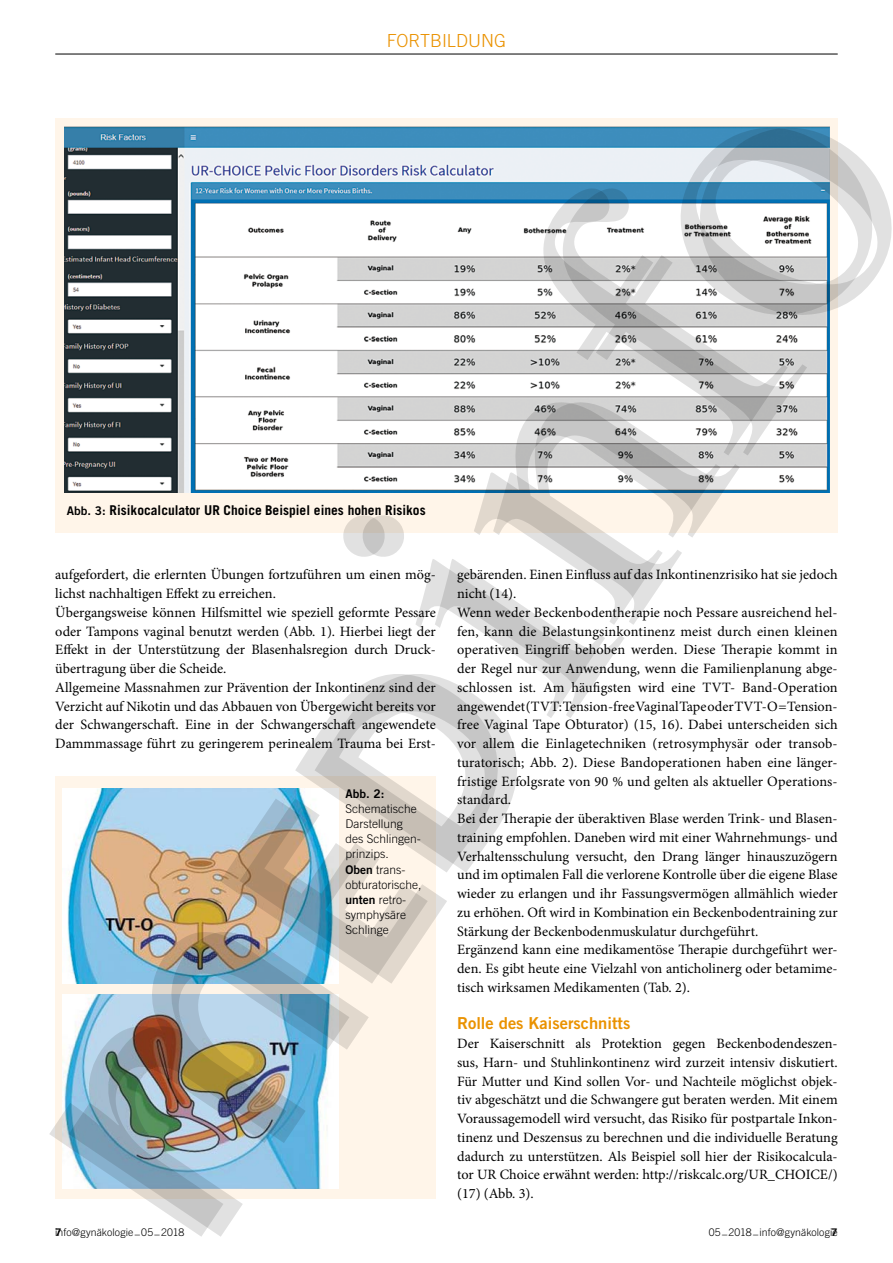
<style>
.page{position:relative;width:893px;height:1263px;background:#fff}
.page>*{position:absolute;margin:0;border:0;box-sizing:border-box;transform-origin:0 0}
.t1{font:300 18px "Trade Gothic LT";color:#ea9200}
.t2{font:16.5px "Trade Gothic LT Bold Two";color:#ea9200}
.t3{font:14.25px/18.8px "Minion Pro";color:#000}
.t4{font:700 13.5px "Trade Gothic LT";color:#000}
.t5{font:300 12px/15px "Trade Gothic LT";color:#000}
.t6{font:12px "Trade Gothic LT Bold Two";color:#000}
.t7{font:300 10.5px "Trade Gothic LT";color:#000}
.t8{font:10.5px "Trade Gothic LT Bold Two";color:#000}
.s1{font-family:"Trade Gothic LT Bold Two";font-weight:400;font-size:12px}
.s2{font-family:"Trade Gothic LT Bold Two";font-weight:400}
</style>
<div class="page">
<div style="left:55px;top:118px;width:783px;height:414px;background:#fff5e9"></div>
<img style="left:65px;top:126px;width:277px;height:366px">
<svg style="left:277px;top:250px;width:612px;height:553px"></svg>
<svg style="left:342px;top:126px;width:534px;height:592px"></svg>
<img style="left:49px;top:658px;width:461px;height:579px">
<hr style="left:55px;top:54px;width:783px;height:1px;background:#000">
<p class="t1" style="left:387px;top:30px;width:121px">Fortbildung</p>
<p class="t4" style="left:67px;top:502px;width:360px"><span class="s1">Abb. 3:</span> Risikocalculator UR Choice Beispiel eines hohen Risikos</p>
<p class="t3" style="left:55px;top:565px;width:382px">aufgefordert, die erlernten Übungen fortzuführen um einen mög&shy;lichst nachhaltigen Effekt zu erreichen.<br>Übergangsweise können Hilfsmittel wie speziell geformte Pessare oder Tampons vaginal benutzt werden (Abb. 1). Hierbei liegt der Effekt in der Unterstützung der Blasenhalsregion durch Druck&shy;übertragung über die Scheide.<br>Allgemeine Massnahmen zur Prävention der Inkontinenz sind der Verzicht auf Nikotin und das Abbauen von Übergewicht bereits vor der Schwangerschaft. Eine in der Schwangerschaft angewendete Dammmassage führt zu geringerem perinealem Trauma bei Erst-</p>
<p class="t3" style="left:457px;top:565px;width:382px">gebärenden. Einen Einfluss auf das Inkontinenzrisiko hat sie jedoch nicht (14).<br>Wenn weder Beckenbodentherapie noch Pessare ausreichend hel&shy;fen, kann die Belastungsinkontinenz meist durch einen kleinen operativen Eingriff behoben werden. Diese Therapie kommt in der Regel nur zur Anwendung, wenn die Familienplanung abge&shy;schlossen ist. Am häufigsten wird eine TVT- Band-Operation angewendet (TVT: Tension-free Vaginal Tape oder TVT-O = Tension&shy;free Vaginal Tape Obturator) (15, 16). Dabei unterscheiden sich vor allem die Einlagetechniken (retrosymphysär oder transob&shy;turatorisch; Abb. 2). Diese Bandoperationen haben eine länger&shy;fristige Erfolgsrate von 90 % und gelten als aktueller Operations&shy;standard.<br>Bei der Therapie der überaktiven Blase werden Trink- und Blasen&shy;training empfohlen. Daneben wird mit einer Wahrnehmungs- und Verhaltensschulung versucht, den Drang länger hinauszuzögern und im optimalen Fall die verlorene Kontrolle über die eigene Blase wieder zu erlangen und ihr Fassungsvermögen allmählich wieder zu erhöhen. Oft wird in Kombination ein Beckenbodentraining zur Stärkung der Beckenbodenmuskulatur durchgeführt.<br>Ergänzend kann eine medikamentöse Therapie durchgeführt wer&shy;den. Es gibt heute eine Vielzahl von anticholinerg oder betamime&shy;tisch wirksamen Medikamenten (Tab. 2).</p>
<p class="t2" style="left:457px;top:1013px;width:175px">Rolle des Kaiserschnitts</p>
<p class="t3" style="left:457px;top:1034px;width:382px;text-align:justify">Der Kaiserschnitt als Protektion gegen Beckenbodendeszen&shy;sus, Harn- und Stuhlinkontinenz wird zurzeit intensiv diskutiert.<br>Für Mutter und Kind sollen Vor- und Nachteile möglichst objek&shy;tiv abgeschätzt und die Schwangere gut beraten werden. Mit einem Voraussagemodell wird versucht, das Risiko für postpartale Inkon&shy;tinenz und Deszensus zu berechnen und die individuelle Beratung dadurch zu unterstützen. Als Beispiel soll hier der Risikocalcula&shy;tor UR Choice erwähnt werden: http://riskcalc.org/UR_CHOICE/) (17) (Abb. 3).</p>
<p class="t6" style="left:345px;top:787px;width:40px">Abb. 2:</p>
<p class="t5" style="left:345px;top:801px;width:78px">Schematische<br>Darstellung des Schlingen&shy;prinzips.<br><span class="s2">Oben</span> trans&shy;obturatorische, <span class="s2">unten</span> retro&shy;symphysäre<br>Schlinge</p>
<p class="t8" style="left:55px;top:1225px;width:8px">7</p>
<p class="t7" style="left:709px;top:1226px;width:130px">05_2018_info@gynäkologie<span class="s2">7</span></p>
<p class="t7" style="left:55px;top:1226px;width:130px">info@gynäkologie _05_2018</p>
</div>
